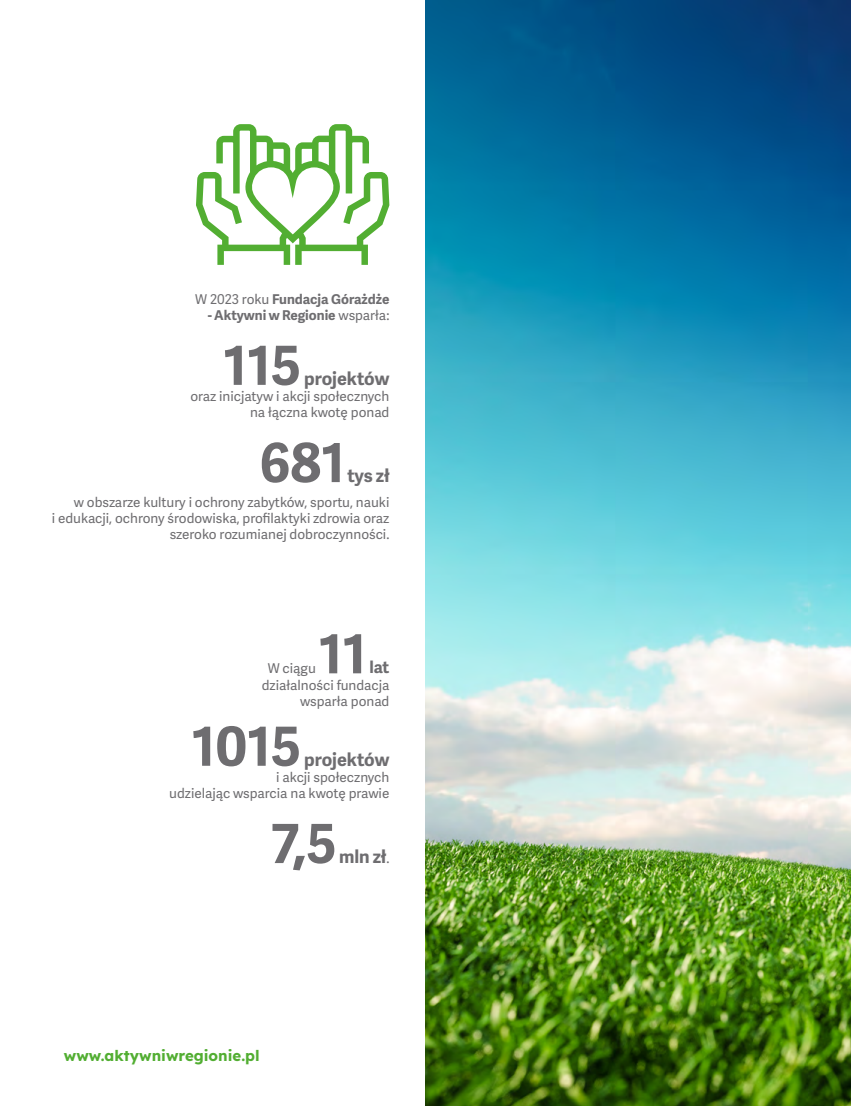
<style>
.page{position:relative;width:851px;height:1106px;background:#fff}
.page>*{position:absolute;margin:0;border:0;box-sizing:border-box;transform-origin:0 0}
.t1{font:700 54px "Adelle Sans";color:#6e6d70}
.t2{font:700 18px "Adelle Sans";color:#6e6d70}
.t3{font:700 16.5px "Adelle Sans";color:#6e6d70}
.t4{font:700 15px "Lexend";color:#52ae32}
.t5{font:13.5px/16.2px "Adelle Sans";color:#6e6d70;text-align:right}
.t6{font:700 13.5px "Adelle Sans";color:#6e6d70}
.s1{font-weight:400}
.s2{font-weight:400;font-size:13.5px}
</style>
<div class="page">
<svg style="left:196px;top:124px;width:193px;height:141px"></svg>
<img style="left:425px;top:0;width:425px;height:1106px">
<p class="t6" style="left:195px;top:289px;width:196px"><span class="s1">W 2023 roku</span> Fundacja Górażdże</p>
<p class="t6" style="left:208px;top:305px;width:183px">- Aktywni w Regionie <span class="s1">wsparła:</span></p>
<h1 class="t1" style="left:223px;top:326px;width:79px">115</h1>
<h2 class="t2" style="left:304px;top:365px;width:87px">projektów</h2>
<p class="t5" style="left:190px;top:388px;width:200px">oraz inicjatyw i akcji społecznych na łączna kwotę ponad</p>
<h1 class="t1" style="left:259px;top:423px;width:87px">681</h1>
<h2 class="t2" style="left:347px;top:462px;width:44px">tys zł</h2>
<p class="t5" style="left:52px;top:493px;width:339px">w obszarze kultury i ochrony zabytków, sportu, nauki<br>i edukacji, ochrony środowiska, profilaktyki zdrowia oraz szeroko rozumianej dobroczynności.</p>
<h1 class="t1" style="left:319px;top:614px;width:49px">11</h1>
<p class="t3" style="left:369px;top:655px;width:21px">lat</p>
<p class="t5" style="left:262px;top:676px;width:129px">działalności fundacja wsparła ponad</p>
<h1 class="t1" style="left:192px;top:707px;width:111px">1015</h1>
<p class="t5" style="left:268px;top:660px;width:50px">W ciągu</p>
<h2 class="t2" style="left:304px;top:746px;width:87px">projektów</h2>
<p class="t5" style="left:169px;top:768px;width:222px">i akcji społecznych<br>udzielając wsparcia na kwotę prawie</p>
<h1 class="t1" style="left:271px;top:804px;width:67px">7,5</h1>
<h2 class="t2" style="left:339px;top:843px;width:52px">mln zł<span class="s2">.</span></h2>
<p class="t4" style="left:64px;top:1043px;width:197px">www.aktywniwregionie.pl</p>
</div>
